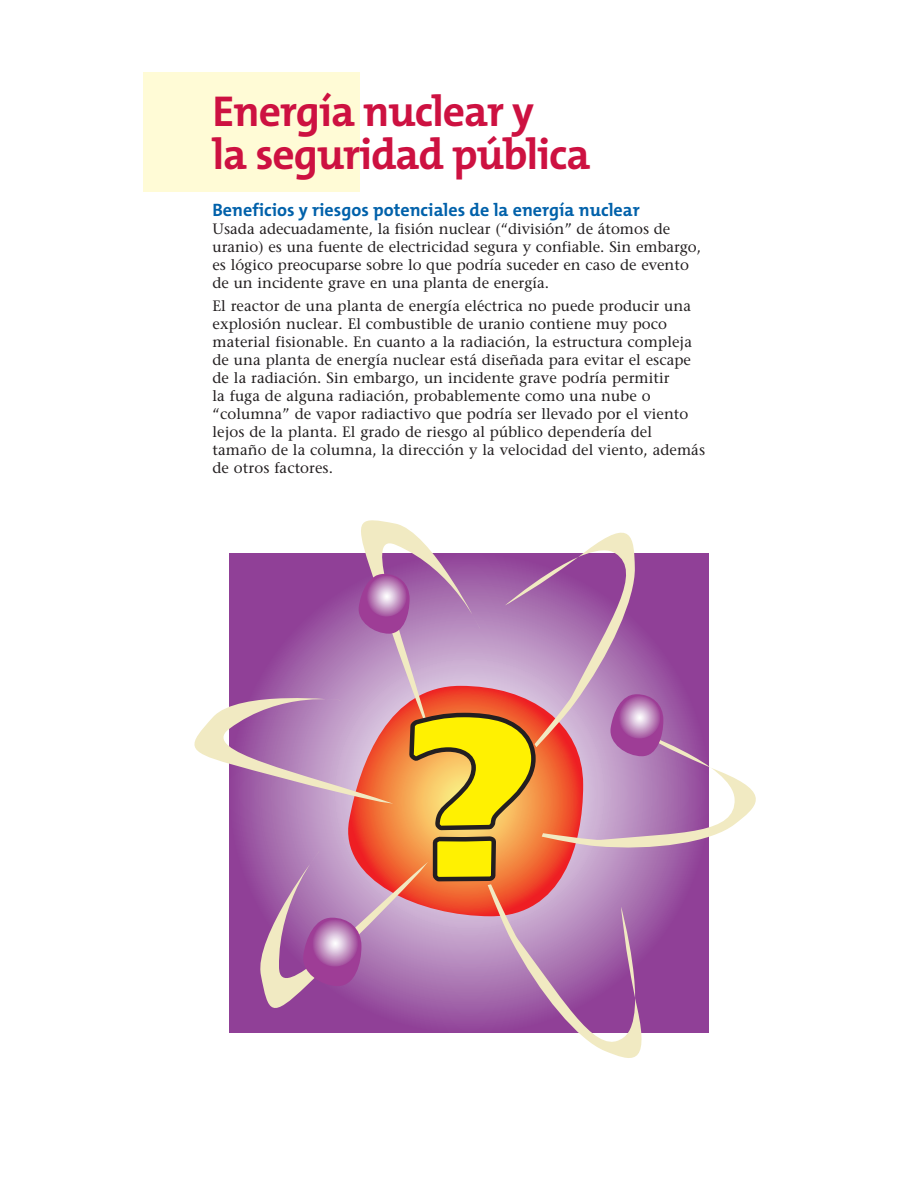
<style>
.page{position:relative;width:918px;height:1188px;background:#fff}
.page>*{position:absolute;margin:0;border:0;box-sizing:border-box;transform-origin:0 0}
.t1{font:700 43.5px/43.5px "The Mix C4 s";letter-spacing:-.025em;color:#cd1141}
.t2{font:700 18px "The Mix C4 s";color:#0161aa}
.t3{font:15px/18px "Stone Serif";letter-spacing:.005em;color:#231f20}
</style>
<div class="page">
<div style="left:144px;top:72px;width:216px;height:120px;background:#fffbd6"></div>
<svg style="left:194px;top:520px;width:562px;height:538px"></svg>
<h1 class="t1" style="left:213px;top:90px;width:379px">Energía nuclear y<br>la seguridad pública</h1>
<p class="t2" style="left:213px;top:198px;width:429px">Beneficios y riesgos potenciales de la energía nuclear</p>
<p class="t3" style="left:213px;top:220px;width:490px">Usada adecuadamente, la fisión nuclear (“división” de átomos de uranio) es una fuente de electricidad segura y confiable. Sin embargo, es lógico preocuparse sobre lo que podría suceder en caso de evento de un incidente grave en una planta de energía.</p>
<p class="t3" style="left:213px;top:297px;width:494px">El reactor de una planta de energía eléctrica no puede producir una explosión nuclear. El combustible de uranio contiene muy poco material fisionable. En cuanto a la radiación, la estructura compleja de una planta de energía nuclear está diseñada para evitar el escape de la radiación. Sin embargo, un incidente grave podría permitir<br>la fuga de alguna radiación, probablemente como una nube o “columna” de vapor radiactivo que podría ser llevado por el viento lejos de la planta. El grado de riesgo al público dependería del tamaño de la columna, la dirección y la velocidad del viento, además de otros factores.</p>
</div>
